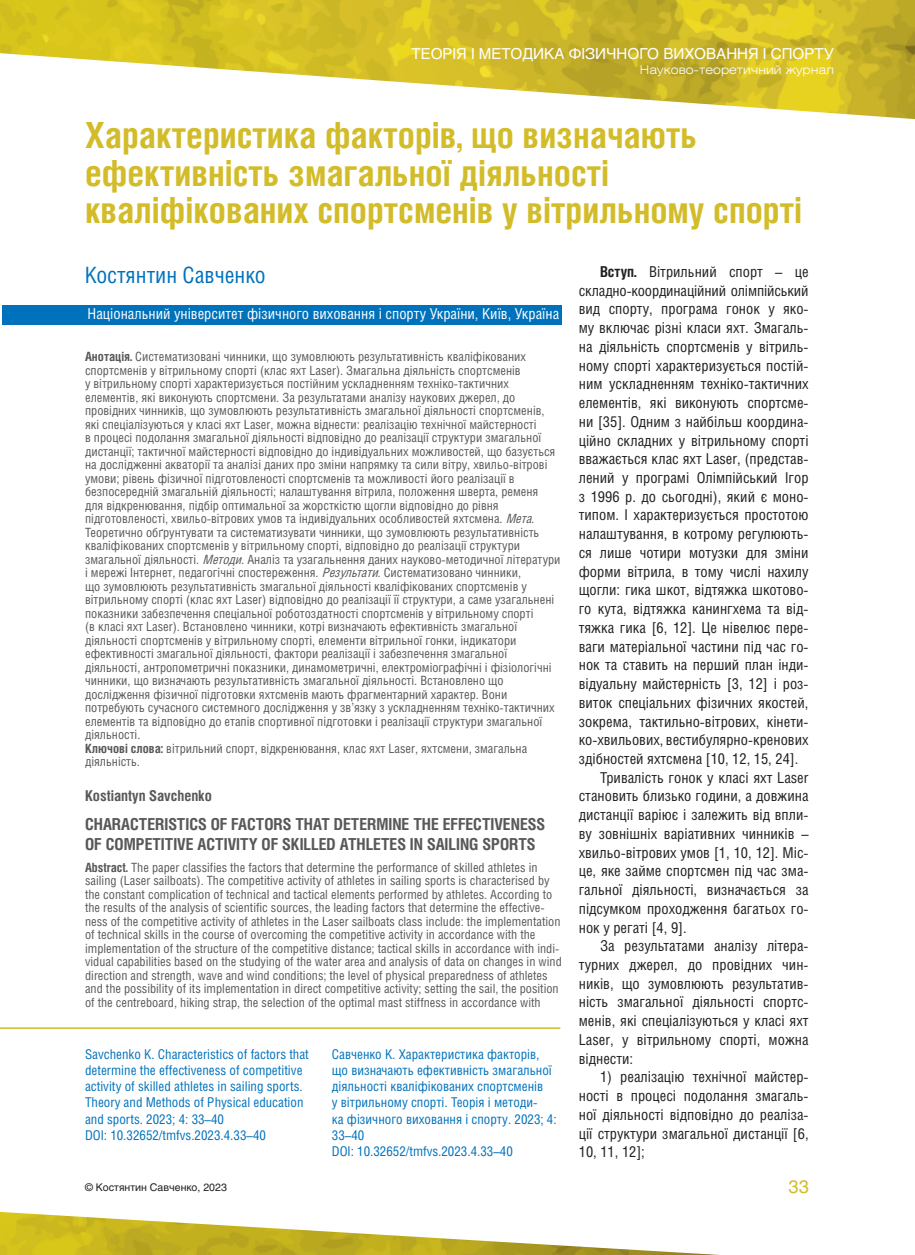
<style>
.page{position:relative;width:915px;height:1255px;background:#fff}
.page>*{position:absolute;margin:0;border:0;box-sizing:border-box;transform-origin:0 0}
.t1{font:700 36px/37.5px "Helios Cond C";color:#d3bc29}
.t2{font:22.5px "Helios Cond C";color:#0072bc}
.t3{font:18px "Helios C";color:#d3bc29}
.t4{font:700 16.5px/19.8px "Helios Cond C";color:#57585a}
.t5{font:15px/18.8px "Helios Cond C";color:#231f20;text-align:justify}
.t6{font:15px "Helios Cond C";color:#fff}
.t7{font:15px "Helios C";color:#fff}
.t8{font:700 15px "Helios Cond C";color:#57585a}
.t9{font:13.5px/16.2px "Helios Cond C";color:#0072bc}
.t10{font:12.75px/13.5px "Helios Cond C";color:#57585a}
.t11{font:12px "Helios Ext Light C";color:#fff}
.t12{font:10.5px "Helios C";color:#231f20}
.s1{font-weight:700}
.s2{font-style:italic}
</style>
<div class="page">
<img style="left:0;top:0;width:914px;height:119px">
<img style="left:0;top:1211px;width:703px;height:43px">
<div style="left:3px;top:305px;width:559px;height:19px;background:#0072bc"></div>
<hr style="left:0;top:1027px;width:560px;height:1px;background:#d3bc29">
<p class="t7" style="left:411px;top:44px;width:421px">Теорія і методика фізичного виховання і спорту</p>
<p class="t11" style="left:639px;top:62px;width:196px">Науково-теоретичний журнал</p>
<h1 class="t1" style="left:85px;top:116px;width:718px">ХАРАКТЕРИСТИКА ФАКТОРІВ, ЩО ВИЗНАЧАЮТЬ<br>ЕФЕКТИВНІСТЬ ЗМАГАЛЬНОЇ ДІЯЛЬНОСТІ<br>КВАЛІФІКОВАНИХ СПОРТСМЕНІВ У ВІТРИЛЬНОМУ СПОРТІ</h1>
<h2 class="t2" style="left:85px;top:261px;width:182px">Костянтин Савченко</h2>
<p class="t6" style="left:88px;top:305px;width:473px">Національний університет фізичного виховання і спорту України, Київ, Україна</p>
<p class="t5" style="left:600px;top:262px;width:210px"><span class="s1">ВСТУП.</span> Вітрильний спорт – це</p>
<p class="t5" style="left:578px;top:281px;width:231px">складно-координаційний олімпійський</p>
<p class="t5" style="left:578px;top:299px;width:231px">вид спорту, програма гонок у яко-</p>
<p class="t5" style="left:578px;top:318px;width:231px">му включає різні класи яхт. Змагаль-</p>
<p class="t5" style="left:578px;top:337px;width:231px">на діяльність спортсменів у вітриль-</p>
<p class="t5" style="left:578px;top:355px;width:231px">ному спорті характеризується постій-</p>
<p class="t5" style="left:578px;top:374px;width:231px">ним ускладненням техніко-тактичних</p>
<p class="t5" style="left:578px;top:393px;width:231px">елементів, які виконують спортсме-</p>
<p class="t5" style="left:578px;top:412px;width:231px">ни [35]. Одним з найбільш координа-</p>
<p class="t5" style="left:578px;top:430px;width:231px">ційно складних у вітрильному спорті</p>
<p class="t5" style="left:578px;top:449px;width:231px">вважається клас яхт Laser, (представ-</p>
<p class="t5" style="left:578px;top:468px;width:231px">лений у програмі Олімпійський Ігор</p>
<p class="t5" style="left:578px;top:486px;width:231px">з 1996 р. до сьогодні), який є моно-</p>
<p class="t5" style="left:578px;top:505px;width:231px">типом. І характеризується простотою</p>
<p class="t5" style="left:578px;top:524px;width:231px">налаштування, в котрому регулюють-</p>
<p class="t5" style="left:578px;top:543px;width:231px">ся лише чотири мотузки для зміни</p>
<p class="t5" style="left:578px;top:561px;width:231px">форми вітрила, в тому числі нахилу</p>
<p class="t5" style="left:578px;top:580px;width:231px">щогли: гика шкот, відтяжка шкотово-</p>
<p class="t5" style="left:578px;top:599px;width:231px">го кута, відтяжка канингхема та від-</p>
<p class="t5" style="left:578px;top:618px;width:231px">тяжка гика [6, 12]. Це нівелює пере-</p>
<p class="t5" style="left:578px;top:636px;width:231px">ваги матеріальної частини під час го-</p>
<p class="t5" style="left:578px;top:655px;width:231px">нок та ставить на перший план інди-</p>
<p class="t5" style="left:578px;top:674px;width:231px">відуальну майстерність [3, 12] і роз-</p>
<p class="t5" style="left:578px;top:692px;width:231px">виток спеціальних фізичних якостей,</p>
<p class="t5" style="left:578px;top:711px;width:231px">зокрема, тактильно-вітрових, кінети-</p>
<p class="t5" style="left:578px;top:730px;width:231px">ко-хвильових, вестибулярно-кренових</p>
<p class="t5" style="left:578px;top:749px;width:221px">здібностей яхтсмена [10, 12, 15, 24].</p>
<p class="t5" style="left:600px;top:767px;width:210px">Тривалість гонок у класі яхт Laser</p>
<p class="t5" style="left:578px;top:786px;width:231px">становить близько години, а довжина</p>
<p class="t5" style="left:578px;top:805px;width:231px">дистанції варіює і залежить від впли-</p>
<p class="t5" style="left:578px;top:823px;width:231px">ву зовнішніх варіативних чинників –</p>
<p class="t5" style="left:578px;top:842px;width:231px">хвильо-вітрових умов [1, 10, 12]. Міс-</p>
<p class="t5" style="left:578px;top:861px;width:231px">це, яке займе спортсмен під час зма-</p>
<p class="t5" style="left:578px;top:880px;width:231px">гальної діяльності, визначається за</p>
<p class="t5" style="left:578px;top:898px;width:231px">підсумком проходження багатьох го-</p>
<p class="t5" style="left:578px;top:917px;width:109px">нок у регаті [4, 9].</p>
<p class="t5" style="left:600px;top:936px;width:210px">За результатами аналізу літера-</p>
<p class="t5" style="left:578px;top:954px;width:231px">турних джерел, до провідних чин-</p>
<p class="t5" style="left:578px;top:973px;width:231px">ників, що зумовлюють результатив-</p>
<p class="t5" style="left:578px;top:992px;width:231px">ність змагальної діяльності спортс-</p>
<p class="t5" style="left:578px;top:1011px;width:231px">менів, які спеціалізуються у класі яхт</p>
<p class="t5" style="left:578px;top:1029px;width:231px">Laser, у вітрильному спорті, можна</p>
<p class="t5" style="left:578px;top:1048px;width:56px">віднести:</p>
<p class="t5" style="left:578px;top:1067px;width:231px;text-indent:21px">1) реалізацію технічної майстер&shy;ності в процесі подолання змагаль&shy;ної діяльності відповідно до реаліза&shy;ції структури змагальної дистанції [6, 10, 11, 12];</p>
<p class="t10" style="left:85px;top:349px;width:477px"><span class="s1">АНОТАЦІЯ.</span> Систематизовані чинники, що зумовлюють результативність кваліфікованих спортсменів у вітрильному спорті (клас яхт Laser). Змагальна діяльність спортсменів<br>у вітрильному спорті характеризується постійним ускладненням техніко-тактичних елементів, які виконують спортсмени. За результатами аналізу наукових джерел, до провідних чинників, що зумовлюють результативність змагальної діяльності спортсменів, які спеціалізуються у класі яхт Laser, можна віднести: реалізацію технічної майстерності<br>в процесі подолання змагальної діяльності відповідно до реалізації структури змагальної дистанції; тактичної майстерності відповідно до індивідуальних можливостей, що базується на дослідженні акваторії та аналізі даних про зміни напрямку та сили вітру, хвильо-вітрові умови; рівень фізичної підготовленості спортсменів та можливості його реалізації в безпосередній змагальній діяльності; налаштування вітрила, положення шверта, ременя<br>для відкренювання, підбір оптимальної за жорсткістю щогли відповідно до рівня підготовленості, хвильо-вітрових умов та індивідуальних особливостей яхтсмена. <span class="s2">Мета.<br></span>Теоретично обґрунтувати та систематизувати чинники, що зумовлюють результативність кваліфікованих спортсменів у вітрильному спорті, відповідно до реалізації структури змагальної діяльності. <span class="s2">Методи.</span>Аналіз та узагальнення даних науково-методичної літератури і мережі Інтернет, педагогічні спостереження. <span class="s2">Результати.</span>Систематизовано чинники,<br>що зумовлюють результативність змагальної діяльності кваліфікованих спортсменів у вітрильному спорті (клас яхт Laser) відповідно до реалізації її структури, а саме узагальнені показники забезпечення спеціальної роботоздатності спортсменів у вітрильному спорті<br>(в класі яхт Laser). Встановлено чинники, котрі визначають ефективність змагальної діяльності спортсменів у вітрильному спорті, елементи вітрильної гонки, індикатори ефективності змагальної діяльності, фактори реалізації і забезпечення змагальної діяльності, антропометричні показники, динамометричні, електроміографічні і фізіологічні чинники, що визначають результативність змагальної діяльності. Встановлено що дослідження фізичної підготовки яхтсменів мають фрагментарний характер. Вони потребують сучасного системного дослідження у зв’язку з ускладненням техніко-тактичних елементів та відповідно до етапів спортивної підготовки і реалізації структури змагальної діяльності.<br><span class="s1">КЛЮЧОВІ СЛОВА:</span> вітрильний спорт, відкренювання, клас яхт Laser, яхтсмени, змагальна діяльність.</p>
<p class="t8" style="left:85px;top:787px;width:128px">KOSTIANTYN SAVCHENKO</p>
<p class="t4" style="left:85px;top:813px;width:461px">CHARACTERISTICS OF FACTORS THAT DETERMINE THE EFFECTIVENESS<br>OF COMPETITIVE ACTIVITY OF SKILLED ATHLETES IN SAILING SPORTS</p>
<p class="t10" style="left:85px;top:860px;width:478px"><span class="s1">ABSTRACT.</span> The paper classifies the factors that determine the performance of skilled athletes in sailing (Laser sailboats). The competitive activity of athletes in sailing sports is characterised by the constant complication of technical and tactical elements performed by athletes. According to the results of the analysis of scientific sources, the leading factors that determine the effective&shy;ness of the competitive activity of athletes in the Laser sailboats class include: the implementation of technical skills in the course of overcoming the competitive activity in accordance with the implementation of the structure of the competitive distance; tactical skills in accordance with indi&shy;vidual capabilities based on the studying of the water area and analysis of data on changes in wind direction and strength, wave and wind conditions; the level of physical preparedness of athletes and the possibility of its implementation in direct competitive activity; setting the sail, the position of the centreboard, hiking strap, the selection of the optimal mast stiffness in accordance with</p>
<p class="t9" style="left:85px;top:1045px;width:225px">Savchenko K. Characteristics of factors that determine the effectiveness of competitive activity of skilled athletes in sailing sports.<br>Theory and Methods of Physical education and sports. 2023; 4: 33–40<br>DOI: 10.32652/tmfvs.2023.4.33–40</p>
<p class="t9" style="left:332px;top:1045px;width:226px">Савченко К. Характеристика факторів, що визначають ефективність змагальної діяльності кваліфікованих спортсменів<br>у вітрильному спорті. Теорія і методи-<br>ка фізичного виховання і спорту. 2023; 4:<br>33–40<br>DOI: 10.32652/tmfvs.2023.4.33–40</p>
<p class="t12" style="left:85px;top:1180px;width:143px">© Костянтин Савченко, 2023</p>
<h3 class="t3" style="left:788px;top:1175px;width:22px">33</h3>
</div>
